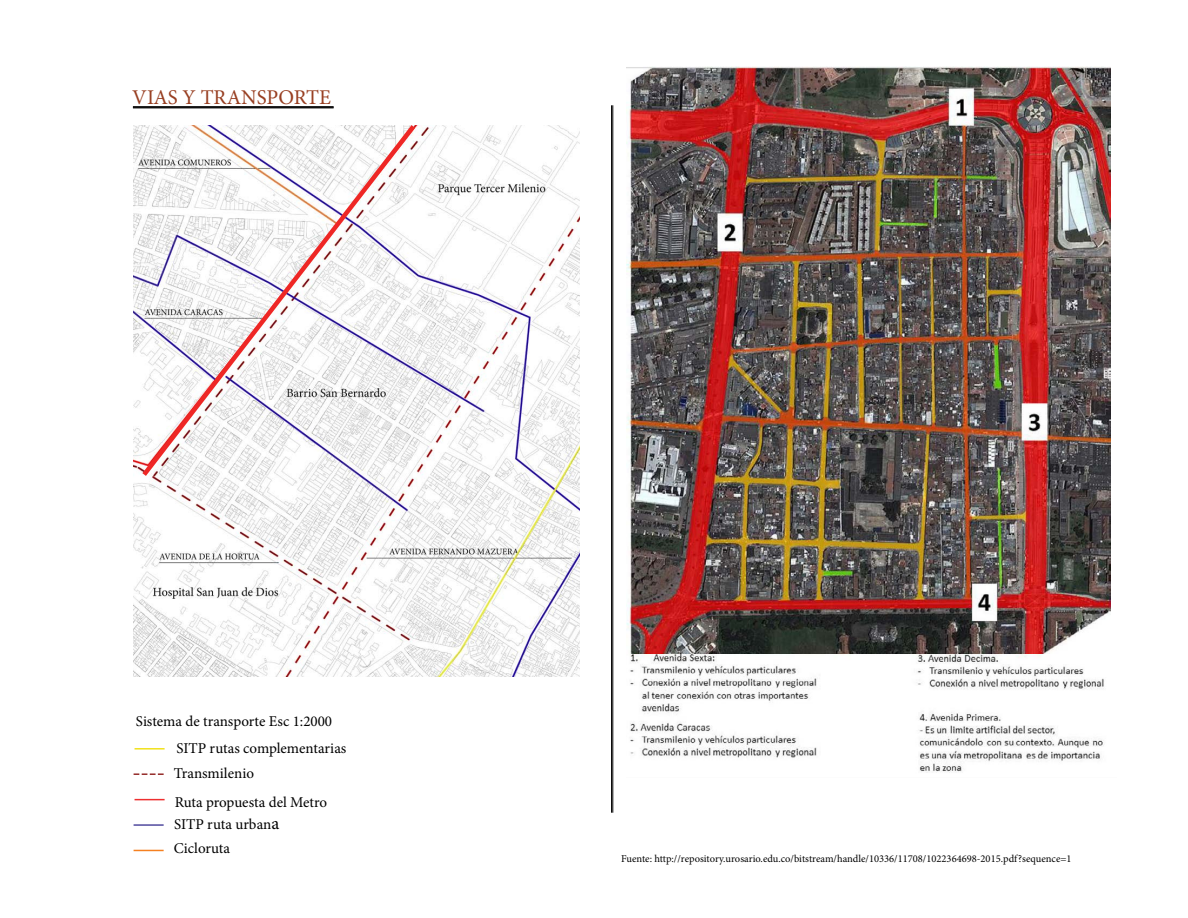
<style>
.page{position:relative;width:1188px;height:918px;background:#fff}
.page>*{position:absolute;margin:0;border:0;box-sizing:border-box;transform-origin:0 0}
.t1{font:21px "Minion Pro";color:#983f22}
.t2{font:15px/27.2px "Minion Pro";color:#000}
.t3{font:10.5px "Minion Pro";color:#000}
.s1{font-size:18px}
</style>
<div class="page">
<hr style="left:135px;top:748px;width:30px;height:2px;background:#f1e11b">
<hr style="left:135px;top:799px;width:30px;height:1px;background:#ee2f30">
<hr style="left:134px;top:824px;width:30px;height:2px;background:#504a9e">
<hr style="left:134px;top:850px;width:30px;height:1px;background:#f58020">
<svg style="left:134px;top:773px;width:30px;height:2px"></svg>
<img style="left:134px;top:125px;width:446px;height:552px">
<svg style="left:138px;top:125px;width:282px;height:356px"></svg>
<img style="left:630px;top:653px;width:474px;height:120px">
<img style="left:627px;top:67px;width:484px;height:586px">
<hr style="left:133px;top:106px;width:201px;height:1px;background:#000">
<hr style="left:133px;top:107px;width:201px;height:1px;background:#000">
<hr style="left:133px;top:108px;width:201px;height:1px;background:#000">
<hr style="left:613px;top:105px;width:1px;height:708px;background:#000">
<hr style="left:611px;top:105px;width:1px;height:708px;background:#000">
<h1 class="t1" style="left:132px;top:84px;width:200px">VIAS Y TRANSPORTE</h1>
<p class="t2" style="left:176px;top:708px;width:171px;text-indent:-40px">Sistema de transporte Esc 1:2000<br>SITP rutas complementarias</p>
<p class="t2" style="left:174px;top:758px;width:155px;line-height:29.1px">Transmilenio<br>Ruta propuesta del Metro</p>
<p class="t2" style="left:174px;top:813px;width:107px;line-height:23.4px">SITP ruta urban<span class="s1">a<br></span>Cicloruta</p>
<p class="t3" style="left:621px;top:852px;width:452px">Fuente: http://repository.urosario.edu.co/bitstream/handle/10336/11708/1022364698-2015.pdf?sequence=1</p>
</div>
